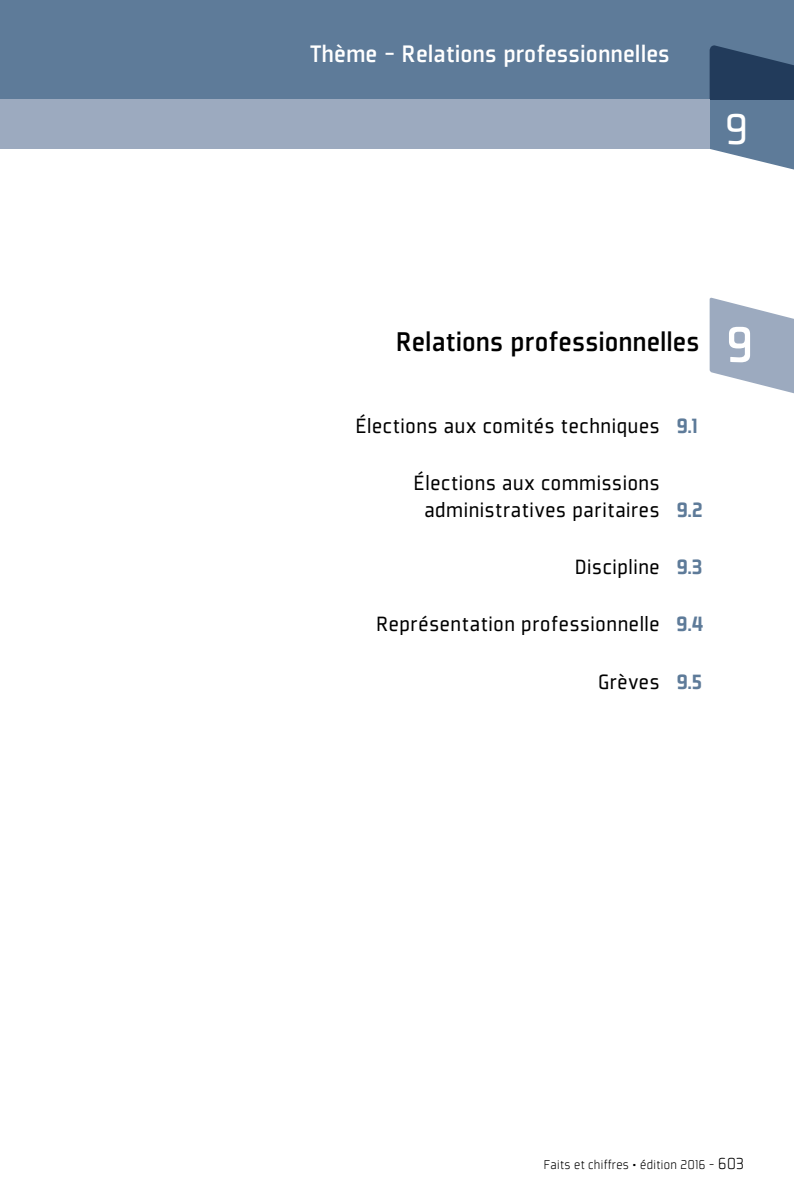
<style>
.page{position:relative;width:794px;height:1191px;background:#fff}
.page>*{position:absolute;margin:0;border:0;box-sizing:border-box;transform-origin:0 0}
.t1{font:47.25px "Plexes";color:#fff}
.t2{font:500 29.75px "Plexes";color:#000}
.t3{font:500 26.25px "Plexes";color:#fff}
.t4{font:22.75px/27.3px "Plexes";color:#000}
.t5{font:300 14px "Plexes";letter-spacing:-.02em;color:#000}
.s1{font-size:54.6px;color:#fff}
.s2{font-weight:900;color:#5e7b99}
.s3{font-size:17.5px}
</style>
<div class="page">
<div style="left:0;top:0;width:794px;height:99px;background:#5e7b99"></div>
<svg style="left:709px;top:45px;width:85px;height:125px"></svg>
<div style="left:0;top:99px;width:709px;height:50px;background:#9caabf"></div>
<svg style="left:709px;top:297px;width:85px;height:97px"></svg>
<p class="t3" style="left:310px;top:40px;width:361px">Thème - Relations professionnelles</p>
<h1 class="t1" style="left:724px;top:104px;width:25px">9</h1>
<h2 class="t2" style="left:396px;top:326px;width:358px">Relations professionnelles <span class="s1">9</span></h2>
<p class="t4" style="left:355px;top:412px;width:343px">Élections aux comités techniques <span class="s2">9.1</span></p>
<p class="t4" style="left:424px;top:469px;width:280px;text-indent:-10px">Élections aux commissions administratives paritaires <span class="s2">9.2</span></p>
<p class="t4" style="left:575px;top:553px;width:129px">Discipline <span class="s2">9.3</span></p>
<p class="t4" style="left:376px;top:610px;width:329px">Représentation professionnelle <span class="s2">9.4</span></p>
<p class="t4" style="left:598px;top:667px;width:105px">Grèves <span class="s2">9.5</span></p>
<p class="t5" style="left:543px;top:1157px;width:202px">Faits et chiffres • édition 2016 - <span class="s3">603</span></p>
</div>
